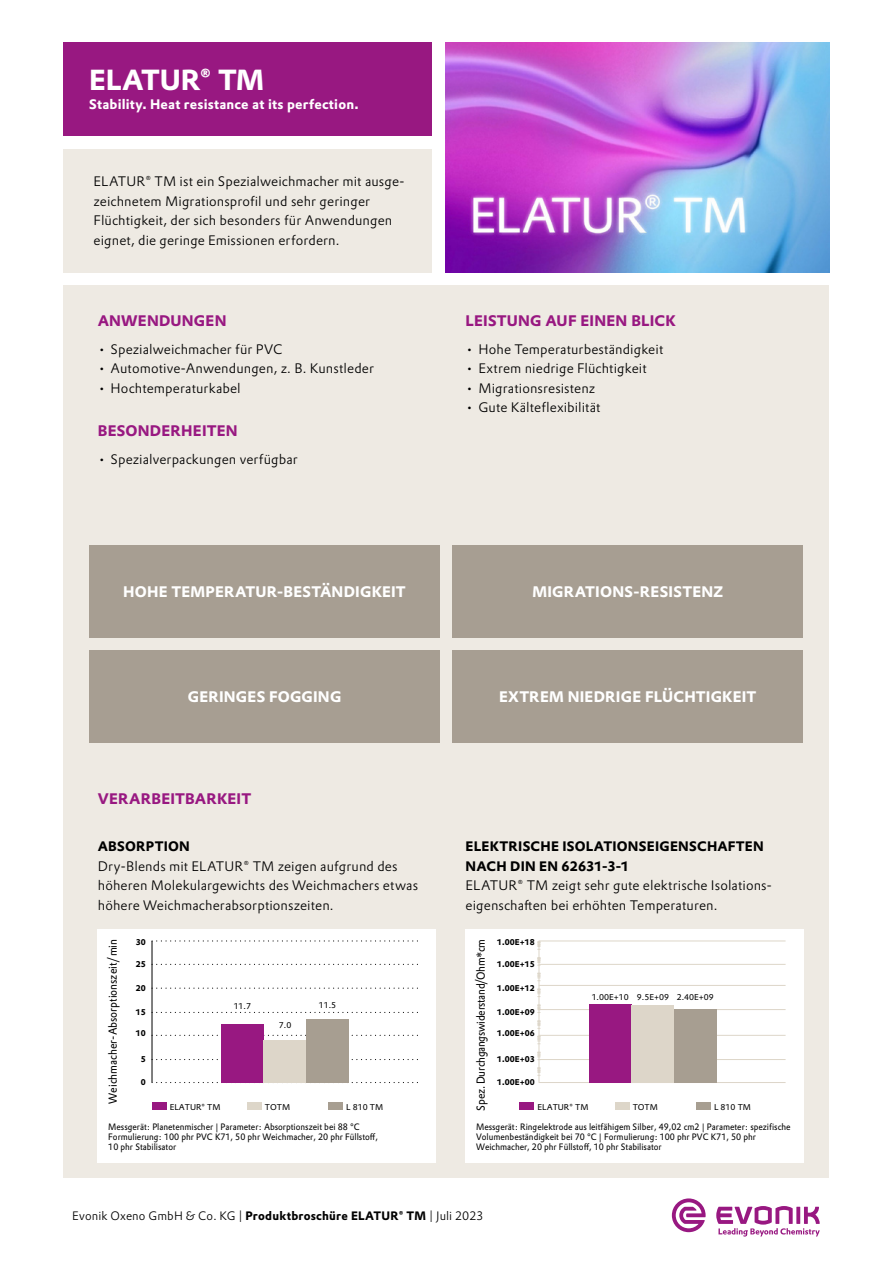
<style>
.page{position:relative;width:893px;height:1263px;background:#fff}
.page>*{position:absolute;margin:0;border:0;box-sizing:border-box;transform-origin:0 0}
.t1{font:700 28.5px "Evonik Prokyon";letter-spacing:-.01em;color:#fff}
.t2{font:700 15px "Evonik Prokyon";letter-spacing:.015em;color:#fff}
.t3{font:700 15px "Evonik Prokyon";letter-spacing:.015em;color:#981881}
.t4{font:300 13.5px/19.5px "Evonik Prokyon";letter-spacing:.01em;color:#000}
.t5{font:700 13.5px/19.5px "Evonik Prokyon";letter-spacing:.015em;color:#000}
.t6{font:700 13.5px "Evonik Prokyon";letter-spacing:.015em;color:#fff}
.t7{font:300 12px "Evonik Prokyon";letter-spacing:.01em;color:#000}
.t8{font:11.4px "Evonik Prokyon";letter-spacing:-.025em;color:#000;scale:.91 1}
.t9{font:11.4px "Evonik Prokyon";color:#000;scale:.92 1}
.t10{font:9.15px/10.1px "Evonik Prokyon";color:#000;scale:.92 1}
.t11{font:8.25px "Evonik Prokyon";color:#000}
.t12{font:700 8.25px "Evonik Prokyon";color:#000}
.s1{font-weight:700}
</style>
<div class="page">
<img style="left:446px;top:43px;width:383px;height:229px">
<div style="left:64px;top:43px;width:368px;height:93px;background:#981881"></div>
<div style="left:64px;top:285px;width:765px;height:485px;background:#eeeae3"></div>
<div style="left:64px;top:763px;width:765px;height:414px;background:#eeeae3"></div>
<div style="left:98px;top:929px;width:338px;height:234px;background:#fff"></div>
<svg style="left:152px;top:940px;width:266px;height:1px"></svg>
<svg style="left:152px;top:1082px;width:266px;height:1px"></svg>
<svg style="left:156px;top:1035px;width:262px;height:1px"></svg>
<svg style="left:156px;top:987px;width:262px;height:2px"></svg>
<hr style="left:152px;top:941px;width:1px;height:141px;background:#000">
<div style="left:152px;top:1103px;width:14px;height:7px;background:#981881"></div>
<div style="left:328px;top:1103px;width:15px;height:7px;background:#a79e91"></div>
<div style="left:247px;top:1103px;width:14px;height:7px;background:#ddd6c9"></div>
<svg style="left:152px;top:964px;width:266px;height:1px"></svg>
<svg style="left:152px;top:1012px;width:266px;height:1px"></svg>
<svg style="left:152px;top:1059px;width:266px;height:1px"></svg>
<div style="left:221px;top:1024px;width:43px;height:59px;background:#981881"></div>
<div style="left:264px;top:1040px;width:42px;height:43px;background:#ddd6c9"></div>
<div style="left:306px;top:1020px;width:43px;height:63px;background:#a79e91"></div>
<div style="left:466px;top:929px;width:338px;height:234px;background:#fff"></div>
<hr style="left:539px;top:941px;width:247px;height:1px;background:#ddd6c9">
<hr style="left:539px;top:1082px;width:247px;height:1px;background:#ddd6c9">
<hr style="left:539px;top:1035px;width:247px;height:1px;background:#ddd6c9">
<hr style="left:539px;top:1009px;width:247px;height:1px;background:#ddd6c9">
<hr style="left:539px;top:941px;width:1px;height:141px;background:#ddd6c9">
<div style="left:520px;top:1103px;width:14px;height:7px;background:#981881"></div>
<div style="left:696px;top:1103px;width:14px;height:7px;background:#a79e91"></div>
<div style="left:615px;top:1103px;width:14px;height:7px;background:#ddd6c9"></div>
<hr style="left:539px;top:964px;width:247px;height:1px;background:#ddd6c9">
<hr style="left:539px;top:985px;width:247px;height:1px;background:#ddd6c9">
<hr style="left:539px;top:1059px;width:247px;height:1px;background:#ddd6c9">
<svg style="left:537px;top:941px;width:3px;height:9px"></svg>
<svg style="left:537px;top:973px;width:3px;height:8px"></svg>
<svg style="left:537px;top:989px;width:3px;height:8px"></svg>
<svg style="left:537px;top:1005px;width:3px;height:8px"></svg>
<svg style="left:537px;top:1020px;width:3px;height:9px"></svg>
<svg style="left:537px;top:1036px;width:3px;height:8px"></svg>
<svg style="left:537px;top:1052px;width:3px;height:8px"></svg>
<svg style="left:537px;top:1067px;width:3px;height:9px"></svg>
<svg style="left:537px;top:957px;width:3px;height:9px"></svg>
<div style="left:589px;top:1004px;width:42px;height:79px;background:#981881"></div>
<div style="left:631px;top:1005px;width:43px;height:78px;background:#ddd6c9"></div>
<div style="left:674px;top:1009px;width:42px;height:74px;background:#a79e91"></div>
<div style="left:64px;top:149px;width:368px;height:123px;background:#eeeae3"></div>
<svg style="left:716px;top:1206px;width:104px;height:30px"></svg>
<svg style="left:672px;top:1198px;width:34px;height:34px"></svg>
<div style="left:89px;top:545px;width:351px;height:93px;background:#a79e92"></div>
<div style="left:89px;top:650px;width:351px;height:92px;background:#a79e92"></div>
<div style="left:452px;top:545px;width:351px;height:93px;background:#a79e92"></div>
<div style="left:452px;top:650px;width:351px;height:92px;background:#a79e92"></div>
<h1 class="t1" style="left:89px;top:57px;width:176px">ELATUR® TM</h1>
<p class="t6" style="left:89px;top:93px;width:271px">Stability. Heat resistance at its perfection.</p>
<p class="t4" style="left:94px;top:171px;width:313px">ELATUR® TM ist ein Spezialweichmacher mit ausge&shy;zeichnetem Migrationsprofil und sehr geringer Flüchtigkeit, der sich besonders für Anwendungen eignet, die geringe Emissionen erfordern.</p>
<p class="t3" style="left:98px;top:308px;width:130px">ANWENDUNGEN</p>
<p class="t4" style="left:98px;top:338px;width:186px">• Spezialweichmacher für PVC</p>
<p class="t4" style="left:98px;top:358px;width:278px">• Automotive-Anwendungen, z. B. Kunstleder</p>
<p class="t4" style="left:98px;top:377px;width:144px">• Hochtemperaturkabel</p>
<p class="t3" style="left:98px;top:419px;width:141px">BESONDERHEITEN</p>
<p class="t4" style="left:98px;top:449px;width:202px">• Spezialverpackungen verfügbar</p>
<p class="t3" style="left:466px;top:308px;width:212px">LEISTUNG AUF EINEN BLICK</p>
<p class="t4" style="left:466px;top:338px;width:199px">• Hohe Temperaturbeständigkeit</p>
<p class="t4" style="left:466px;top:358px;width:183px">• Extrem niedrige Flüchtigkeit</p>
<p class="t4" style="left:466px;top:377px;width:131px">• Migrationsresistenz</p>
<p class="t4" style="left:466px;top:397px;width:137px">• Gute Kälteflexibilität</p>
<p class="t2" style="left:123px;top:579px;width:284px">HOHE TEMPERATUR-BESTÄNDIGKEIT</p>
<p class="t2" style="left:532px;top:579px;width:192px">MIGRATIONS-RESISTENZ</p>
<p class="t2" style="left:188px;top:684px;width:155px">GERINGES FOGGING</p>
<p class="t2" style="left:499px;top:684px;width:259px">EXTREM NIEDRIGE FLÜCHTIGKEIT</p>
<p class="t3" style="left:98px;top:786px;width:155px">VERARBEITBARKEIT</p>
<p class="t5" style="left:98px;top:835px;width:94px">ABSORPTION</p>
<p class="t4" style="left:98px;top:855px;width:322px">Dry-Blends mit ELATUR® TM zeigen aufgrund des höheren Molekulargewichts des Weichmachers etwas höhere Weichmacherabsorptionszeiten.</p>
<p class="t5" style="left:466px;top:835px;width:300px">ELEKTRISCHE ISOLATIONSEIGENSCHAFTEN<br>NACH DIN EN 62631-3-1</p>
<p class="t4" style="left:466px;top:875px;width:306px">ELATUR® TM zeigt sehr gute elektrische Isolations&shy;eigenschaften bei erhöhten Temperaturen.</p>
<p class="t9" style="left:104px;top:1104px;width:180px;rotate:-90deg">Weichmacher-Absorptionszeit/min</p>
<p class="t12" style="left:136px;top:935px;width:12px">30</p>
<p class="t12" style="left:136px;top:957px;width:12px">25</p>
<p class="t12" style="left:136px;top:981px;width:12px">20</p>
<p class="t12" style="left:136px;top:1026px;width:12px">10</p>
<p class="t12" style="left:136px;top:1005px;width:12px">15</p>
<p class="t12" style="left:141px;top:1052px;width:7px">5</p>
<p class="t12" style="left:141px;top:1075px;width:7px">0</p>
<p class="t11" style="left:234px;top:1000px;width:19px">11.7</p>
<p class="t11" style="left:319px;top:998px;width:19px">11.5</p>
<p class="t11" style="left:279px;top:1019px;width:14px">7.0</p>
<p class="t11" style="left:170px;top:1100px;width:52px">ELATUR® TM</p>
<p class="t11" style="left:265px;top:1100px;width:27px">TOTM</p>
<p class="t11" style="left:346px;top:1100px;width:38px">L 810 TM</p>
<p class="t8" style="left:472px;top:1110px;width:190px;rotate:-90deg">Spez. Durchgangswiderstand/Ohm*cm</p>
<p class="t12" style="left:497px;top:935px;width:39px">1.00E+18</p>
<p class="t12" style="left:497px;top:957px;width:39px">1.00E+15</p>
<p class="t12" style="left:497px;top:981px;width:39px">1.00E+12</p>
<p class="t12" style="left:497px;top:1026px;width:39px">1.00E+06</p>
<p class="t11" style="left:592px;top:991px;width:124px">1.00E+10 9.5E+09 2.40E+09</p>
<p class="t12" style="left:497px;top:1005px;width:39px">1.00E+09</p>
<p class="t12" style="left:497px;top:1052px;width:39px">1.00E+03</p>
<p class="t12" style="left:497px;top:1075px;width:39px">1.00E+00</p>
<p class="t11" style="left:537px;top:1100px;width:52px">ELATUR® TM</p>
<p class="t11" style="left:633px;top:1100px;width:27px">TOTM</p>
<p class="t11" style="left:714px;top:1100px;width:38px">L 810 TM</p>
<p class="t10" style="left:108px;top:1121px;width:294px">Messgerät: Planetenmischer | Parameter: Absorptionszeit bei 88 °C<br>Formulierung: 100 phr PVC K71, 50 phr Weichmacher, 20 phr Füllstoff,<br>10 phr Stabilisator</p>
<p class="t10" style="left:476px;top:1121px;width:343px">Messgerät: Ringelektrode aus leitfähigem Silber, 49,02 cm2 | Parameter: spezifische<br>Volumenbeständigkeit bei 70 °C | Formulierung: 100 phr PVC K71, 50 phr<br>Weichmacher, 20 phr Füllstoff, 10 phr Stabilisator</p>
<p class="t7" style="left:72px;top:1207px;width:413px">Evonik Oxeno GmbH &amp; Co. KG | <span class="s1">Produktbroschüre ELATUR® TM</span> | Juli 2023</p>
</div>
